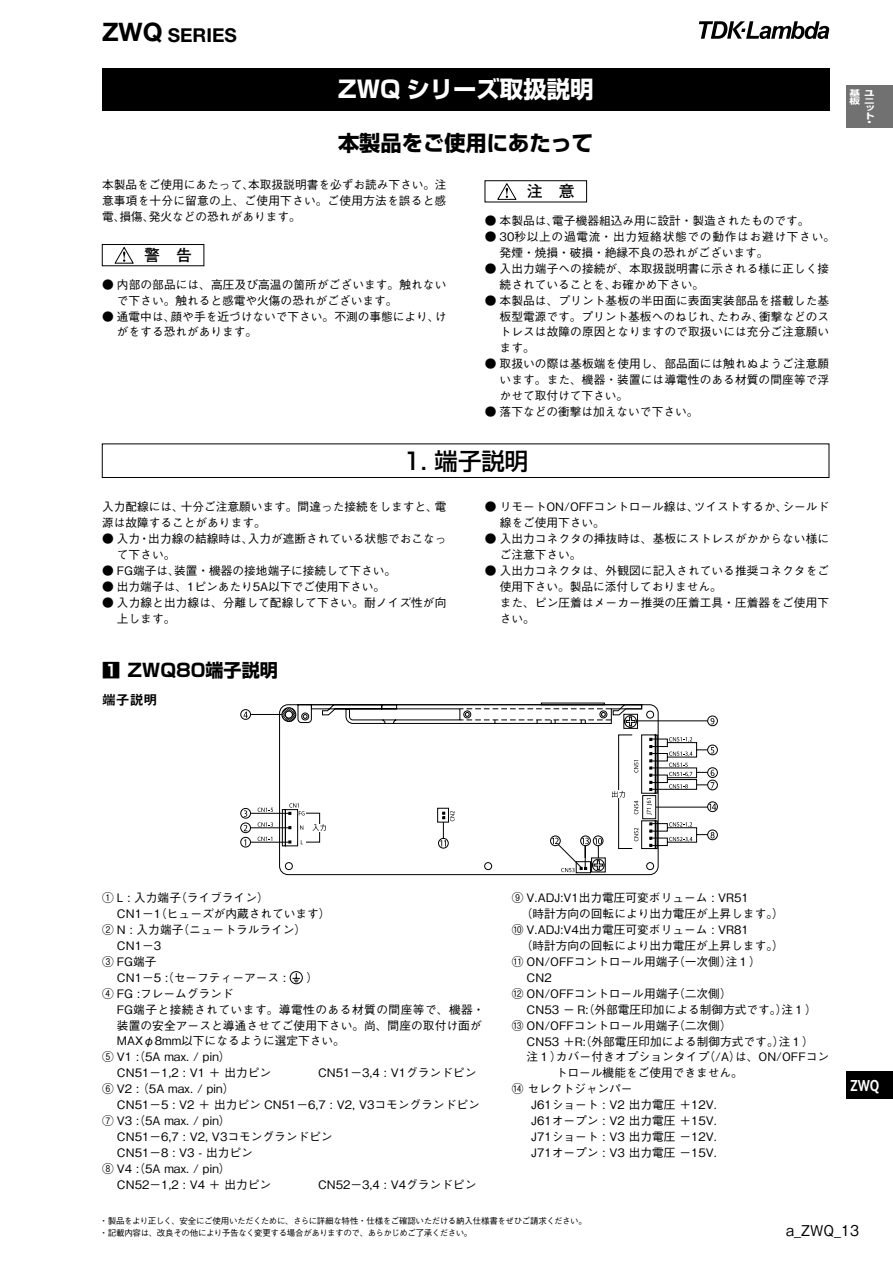
<style>
.page{position:relative;width:893px;height:1263px;background:#fff}
.page>*{position:absolute;margin:0;border:0;box-sizing:border-box;transform-origin:0 0}
.t1{font:700 23.4px "Shin Go Pro";color:#fff}
.t2{font:500 23.4px "Shin Go Pro";color:#000}
.t3{font:700 21.3px "Shin Go Pro";color:#000}
.t4{font:700 19.2px "Helvetica Neue";color:#000}
.t5{font:700 18px "Shin Go Pro";color:#000}
.t6{font:700 15.9px "Futo Go B101 Pro";color:#000}
.t7{font:700 15.9px "Invensys Andale";color:#fff;scale:.8 1}
.t8{font:500 14.85px "Gothic BBB Pro";color:#000;scale:.95 1}
.t9{font:13.8px "Midashi Go Pro MB31";color:#000}
.t10{font:500 11.7px/15.9px "Gothic BBB Pro";color:#000}
.t11{font:500 11.7px/15.9px "Gothic BBB Pro";letter-spacing:.06em;color:#000}
.t12{font:500 11.7px "Gothic BBB Pro";letter-spacing:.04em;color:#000}
.t13{font:500 8.55px/12.8px "Gothic BBB Pro";letter-spacing:-.045em;color:#000}
.t14{font:700 7.95px/7.5px "Shin Go Pro";color:#fff;scale:1.33 1}
.s1{font-size:25.5px}
</style>
<div class="page">
<svg style="left:699px;top:21px;width:130px;height:18px"></svg>
<div style="left:846px;top:85px;width:47px;height:43px;background:#727172"></div>
<div style="left:846px;top:1071px;width:47px;height:28px;background:#000"></div>
<svg style="left:279px;top:703px;width:380px;height:34px"></svg>
<svg style="left:710px;top:718px;width:4px;height:6px"></svg>
<div style="left:707px;top:716px;width:11px;height:10px;border:1px solid #000;border-radius:50%"></div>
<svg style="left:240px;top:707px;width:56px;height:15px"></svg>
<svg style="left:446px;top:720px;width:262px;height:17px"></svg>
<svg style="left:240px;top:737px;width:478px;height:139px"></svg>
<div style="left:102px;top:68px;width:727px;height:43px;background:#000"></div>
<div style="left:102px;top:444px;width:727px;height:34px;border:1px solid #000"></div>
<svg style="left:115px;top:247px;width:19px;height:17px"></svg>
<div style="left:102px;top:244px;width:102px;height:22px;border:1px solid #000"></div>
<svg style="left:497px;top:183px;width:19px;height:17px"></svg>
<div style="left:485px;top:180px;width:102px;height:22px;border:1px solid #000"></div>
<div style="left:290px;top:971px;width:13px;height:13px;border:1px solid #000;border-radius:50%"></div>
<svg style="left:292px;top:973px;width:8px;height:9px"></svg>
<p class="t4" style="left:102px;top:23px;width:136px"><span class="s1">ZWQ</span> SERIES</p>
<p class="t1" style="left:338px;top:71px;width:257px">ZWQ シリーズ取扱説明</p>
<p class="t3" style="left:338px;top:126px;width:257px">本製品をご使用にあたって</p>
<p class="t10" style="left:102px;top:175px;width:346px;text-align:justify">本製品をご使用にあたって、本取扱説明書を必ずお読み下さい。注意事項を十分に留意の上、ご使用下さい。ご使用方法を誤ると感電、損傷、発火などの恐れがあります。</p>
<p class="t6" style="left:144px;top:242px;width:49px">警　告</p>
<p class="t10" style="left:117px;top:275px;width:331px;text-indent:-15px">● 内部の部品には、高圧及び高温の箇所がございます。触れないで下さい。触れると感電や火傷の恐れがございます。</p>
<p class="t10" style="left:117px;top:307px;width:331px;text-indent:-15px">● 通電中は、顔や手を近づけないで下さい。不測の事態により、けがをする恐れがあります。</p>
<p class="t6" style="left:527px;top:179px;width:49px">注　意</p>
<p class="t10" style="left:485px;top:211px;width:326px">● 本製品は、電子機器組込み用に設計・製造されたものです。</p>
<p class="t11" style="left:500px;top:227px;width:337px;text-indent:-15px">● 30秒以上の過電流・出力短絡状態での動作はお避け下さい。発煙・焼損・破損・絶縁不良の恐れがございます。</p>
<p class="t10" style="left:500px;top:259px;width:331px;text-indent:-15px">● 入出力端子への接続が、本取扱説明書に示される様に正しく接続されていることを、お確かめ下さい。</p>
<p class="t10" style="left:500px;top:291px;width:331px;text-align:justify;text-indent:-15px">● 本製品は、プリント基板の半田面に表面実装部品を搭載した基板型電源です。プリント基板へのねじれ、たわみ、衝撃などのストレスは故障の原因となりますので取扱いには充分ご注意願います。</p>
<p class="t10" style="left:500px;top:355px;width:331px;text-align:justify;text-indent:-15px">● 取扱いの際は基板端を使用し、部品面には触れぬようご注意願います。また、機器・装置には導電性のある材質の間座等で浮かせて取付けて下さい。</p>
<p class="t10" style="left:485px;top:402px;width:215px">● 落下などの衝撃は加えないで下さい。</p>
<p class="t2" style="left:403px;top:441px;width:127px">1. 端子説明</p>
<p class="t10" style="left:102px;top:498px;width:346px">入力配線には、十分ご注意願います。間違った接続をしますと、電源は故障することがあります。</p>
<p class="t10" style="left:117px;top:529px;width:331px;text-indent:-15px">● 入力・出力線の結線時は、入力が遮断されている状態でおこなって下さい。</p>
<p class="t10" style="left:102px;top:561px;width:296px">● FG端子は、装置・機器の接地端子に接続して下さい。</p>
<p class="t10" style="left:102px;top:577px;width:285px">● 出力端子は、1ピンあたり5A以下でご使用下さい。</p>
<p class="t10" style="left:117px;top:593px;width:331px;text-indent:-15px">● 入力線と出力線は、分離して配線して下さい。耐ノイズ性が向上します。</p>
<p class="t5" style="left:102px;top:655px;width:177px">1 ZWQ80端子説明</p>
<p class="t9" style="left:102px;top:689px;width:57px">端子説明</p>
<p class="t10" style="left:500px;top:498px;width:331px;text-indent:-15px">● リモートON/OFFコントロール線は、ツイストするか、シールド線をご使用下さい。</p>
<p class="t10" style="left:500px;top:529px;width:331px;text-indent:-15px">● 入出力コネクタの挿抜時は、基板にストレスがかからない様にご注意下さい。</p>
<p class="t10" style="left:500px;top:561px;width:331px;text-indent:-15px">● 入出力コネクタは、外観図に記入されている推奨コネクタをご使用下さい。製品に添付しておりません。<br>また、ピン圧着はメーカー推奨の圧着工具・圧着器をご使用下さい。</p>
<p class="t14" style="left:849px;top:89px;width:9px">基板</p>
<p class="t14" style="left:864px;top:88px;width:9px;text-align:justify">ユニット</p>
<p class="t14" style="left:864px;top:117px;width:7px">・</p>
<p class="t10" style="left:102px;top:888px;width:168px">① L : 入力端子（ライブライン）</p>
<p class="t10" style="left:117px;top:904px;width:215px">CN1−1（ヒューズが内蔵されています）</p>
<p class="t10" style="left:102px;top:920px;width:206px">② N : 入力端子（ニュートラルライン）</p>
<p class="t10" style="left:117px;top:936px;width:46px">CN1−3</p>
<p class="t10" style="left:102px;top:952px;width:56px">③ FG端子</p>
<p class="t10" style="left:117px;top:968px;width:171px">CN1−5 :（セーフティーアース :</p>
<p class="t10" style="left:307px;top:968px;width:13px">）</p>
<p class="t10" style="left:102px;top:984px;width:133px">④ FG :フレームグランド</p>
<p class="t12" style="left:117px;top:1000px;width:369px">FG端子と接続されています。導電性のある材質の間座等で、機器・</p>
<p class="t10" style="left:117px;top:1016px;width:366px">装置の安全アースと導通させてご使用下さい。尚、間座の取付け面が</p>
<p class="t10" style="left:117px;top:1032px;width:230px">MAXφ8mm以下になるように選定下さい。</p>
<p class="t10" style="left:102px;top:1047px;width:130px">⑤ V1 :（5A max. / pin）</p>
<p class="t10" style="left:117px;top:1063px;width:156px">CN51−1,2 : V1 ＋ 出力ピン</p>
<p class="t10" style="left:318px;top:1063px;width:160px">CN51−3,4 : V1グランドピン</p>
<p class="t10" style="left:102px;top:1079px;width:134px">⑥ V2 : （5A max. / pin）</p>
<p class="t10" style="left:117px;top:1095px;width:364px">CN51−5 : V2 ＋ 出力ピン CN51−6,7 : V2, V3コモングランドピン</p>
<p class="t10" style="left:102px;top:1111px;width:130px">⑦ V3 :（5A max. / pin）</p>
<p class="t10" style="left:117px;top:1127px;width:217px">CN51−6,7 : V2, V3コモングランドピン</p>
<p class="t10" style="left:117px;top:1143px;width:137px">CN51−8 : V3 - 出力ピン</p>
<p class="t10" style="left:102px;top:1159px;width:130px">⑧ V4 :（5A max. / pin）</p>
<p class="t10" style="left:117px;top:1175px;width:156px">CN52−1,2 : V4 ＋ 出力ピン</p>
<p class="t10" style="left:318px;top:1175px;width:160px">CN52−3,4 : V4グランドピン</p>
<p class="t10" style="left:512px;top:888px;width:239px">⑨ V.ADJ:V1出力電圧可変ボリューム : VR51</p>
<p class="t10" style="left:521px;top:904px;width:265px">（時計方向の回転により出力電圧が上昇します。）</p>
<p class="t10" style="left:512px;top:920px;width:239px">⑩ V.ADJ:V4出力電圧可変ボリューム : VR81</p>
<p class="t10" style="left:521px;top:936px;width:265px">（時計方向の回転により出力電圧が上昇します。）</p>
<p class="t10" style="left:512px;top:952px;width:251px">⑪ ON/OFFコントロール用端子（一次側）注１）</p>
<p class="t10" style="left:527px;top:968px;width:27px">CN2</p>
<p class="t10" style="left:512px;top:984px;width:221px">⑫ ON/OFFコントロール用端子（二次側）</p>
<p class="t10" style="left:527px;top:1000px;width:292px">CN53 ー R:（外部電圧印加による制御方式です。）注１）</p>
<p class="t10" style="left:512px;top:1016px;width:221px">⑬ ON/OFFコントロール用端子（二次側）</p>
<p class="t10" style="left:527px;top:1032px;width:289px">CN53 ＋R:（外部電圧印加による制御方式です。）注１）</p>
<p class="t10" style="left:527px;top:1048px;width:304px">注１）カバー付きオプションタイプ（/A）は、ON/OFFコン</p>
<p class="t10" style="left:556px;top:1063px;width:189px">トロール機能をご使用できません。</p>
<p class="t10" style="left:512px;top:1079px;width:122px">⑭ セレクトジャンパー</p>
<p class="t10" style="left:512px;top:1095px;width:207px">　 J61ショート : V2 出力電圧 ＋12V.</p>
<p class="t10" style="left:512px;top:1111px;width:207px">　 J61オープン : V2 出力電圧 ＋15V.</p>
<p class="t10" style="left:512px;top:1127px;width:207px">　 J71ショート : V3 出力電圧 −12V.</p>
<p class="t10" style="left:512px;top:1143px;width:207px">　 J71オープン : V3 出力電圧 −15V.</p>
<p class="t7" style="left:850px;top:1077px;width:38px">ZWQ</p>
<p class="t13" style="left:100px;top:1213px;width:489px">・製品をより正しく、安全にご使用いただくために、さらに詳細な特性・仕様をご確認いただける納入仕様書をぜひご請求ください。・記載内容は、改良その他により予告なく変更する場合がありますので、あらかじめご了承ください。</p>
<p class="t8" style="left:786px;top:1218px;width:78px">a_ZWQ_13</p>
</div>
